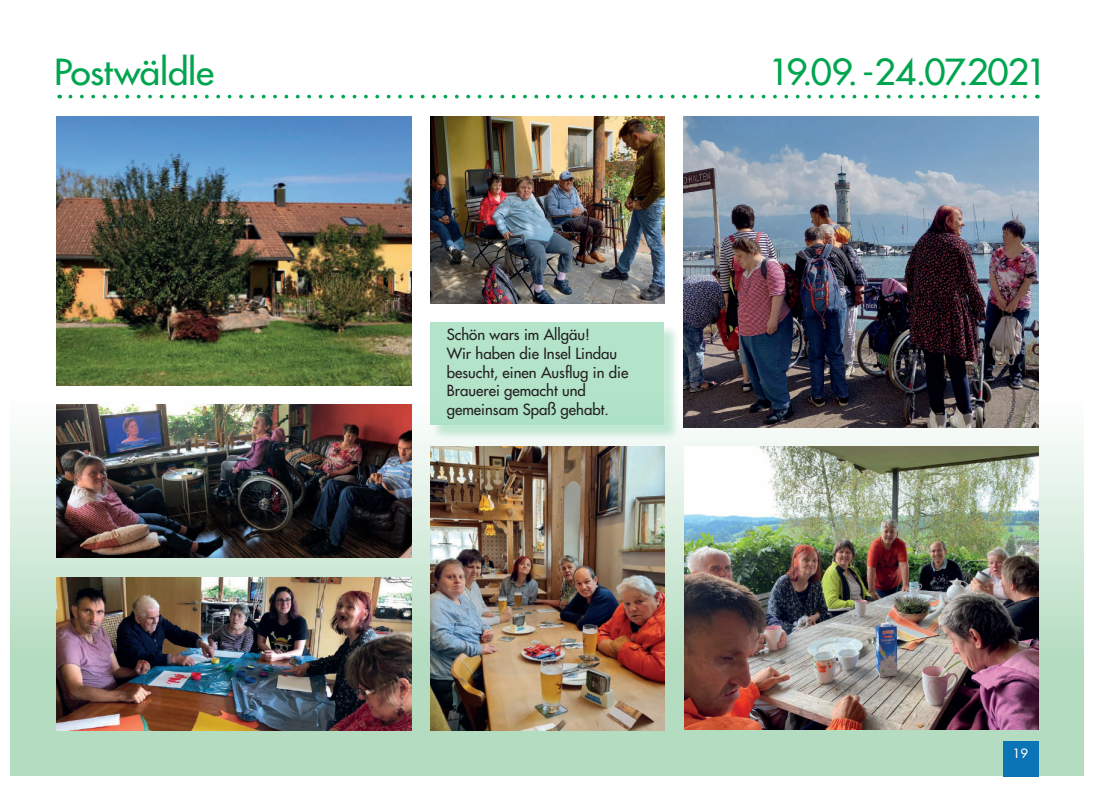
<style>
.page{position:relative;width:1095px;height:787px;background:#fff}
.page>*{position:absolute;margin:0;border:0;box-sizing:border-box;transform-origin:0 0}
.t1{font:500 35px "Futura Std";letter-spacing:-.015em;color:#00a54f;scale:1.05 1}
.t2{font:500 15px/18.8px "Futura Std";color:#231f20}
.t3{font:500 12.5px "Futura Std";color:#fff;scale:1.05 1}
</style>
<div class="page">
<svg style="left:11px;top:393px;width:1073px;height:383px;fill:#b3dcc0"></svg>
<img style="left:57px;top:405px;width:354px;height:152px">
<img style="left:684px;top:117px;width:354px;height:310px">
<img style="left:430px;top:446px;width:234px;height:284px">
<img style="left:57px;top:578px;width:354px;height:152px">
<img style="left:685px;top:446px;width:353px;height:283px">
<img style="left:430px;top:117px;width:234px;height:186px">
<img style="left:57px;top:117px;width:354px;height:268px">
<div style="left:432px;top:324px;width:248px;height:117px;background:#00a54f;opacity:.75"></div>
<div style="left:430px;top:322px;width:234px;height:103px;background:#b3e4ca"></div>
<div style="left:1003px;top:741px;width:35px;height:35px;background:#0a74b6"></div>
<svg style="left:70px;top:95px;width:957px;height:3px"></svg>
<h1 class="t1" style="left:54px;top:50px;width:154px">Postwäldle</h1>
<h1 class="t1" style="left:769px;top:50px;width:267px">19.09. - 24.07.2021</h1>
<p class="t2" style="left:447px;top:325px;width:183px">Schön wars im Allgäu!<br>Wir haben die Insel Lindau besucht, einen Ausflug in die<br>Brauerei gemacht und gemeinsam Spaß gehabt.</p>
<p class="t3" style="left:1013px;top:745px;width:16px">19</p>
</div>
